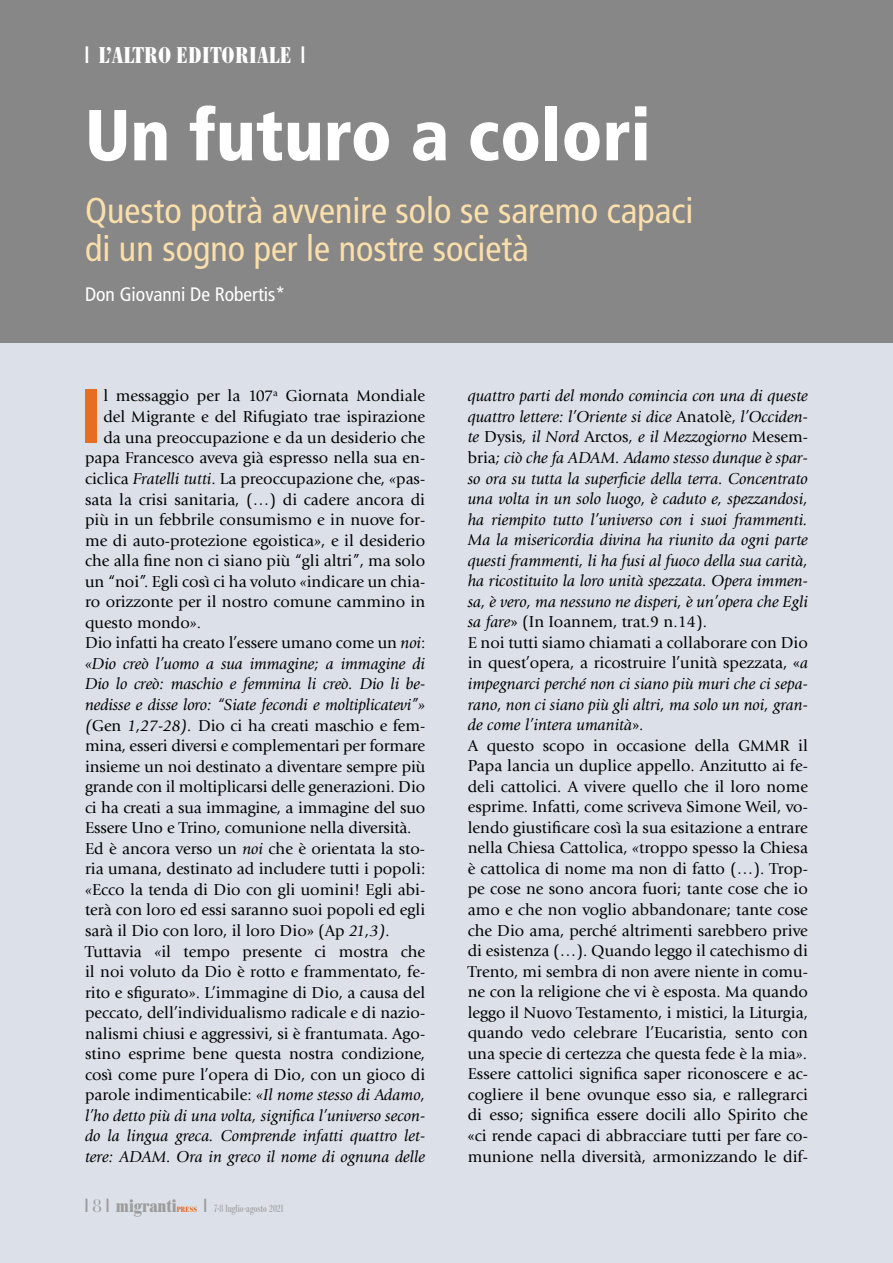
<style>
.page{position:relative;width:893px;height:1263px;background:#dce1e9}
.page>*{position:absolute;margin:0;border:0;box-sizing:border-box;transform-origin:0 0}
.t1{font:700 condensed 74.7px "Univers LT Std";color:#e76d23}
.t2{font:900 condensed 72px "Frutiger";color:#fff}
.t3{font:condensed 36px/37.5px "Frutiger";color:#fbdfab}
.t4{font:700 condensed 22.5px "Bodoni BE";letter-spacing:.02em;color:#fff}
.t5{font:condensed 19.5px "Frutiger";color:#fff}
.t6{font:700 condensed 18px "Bodoni BE";color:#9d9d9c}
.t7{font:16.5px/20.5px "Giovanni";color:#000}
.t8{font:italic 16.5px "Giovanni";letter-spacing:-.01em;color:#000}
.t9{font:condensed 10.5px "Bodoni BE";color:#9d9d9c}
.t10{font:700 condensed 7.5px "Bodoni BE";letter-spacing:.04em;color:#e76d23}
.s1{font-family:"False Positive BRK";font-weight:400;font-stretch:normal}
.s2{font-style:italic}
.s3{font-family:"Bauer Bodoni Std";font-weight:400;font-stretch:normal}
.s4{font-family:"False Positive BRK";font-stretch:normal;font-size:18px}
</style>
<div class="page">
<div style="left:0;top:0;width:893px;height:342px;background:#878787"></div>
<h3 class="t4" style="left:85px;top:43px;width:221px"><span class="s1">1</span> L’ALTRO EDITORIALE <span class="s1">1</span></h3>
<h2 class="t2" style="left:85px;top:92px;width:567px">Un futuro a colori</h2>
<h3 class="t3" style="left:85px;top:192px;width:610px">Questo potrà avvenire solo se saremo capaci di un sogno per le nostre società</h3>
<p class="t5" style="left:85px;top:283px;width:202px">Don Giovanni De Robertis*</p>
<h1 class="t1" style="left:80px;top:371px;width:22px">I</h1>
<p class="t7" style="left:103px;top:386px;width:323px">l messaggio per la 107<sup>a</sup> Giornata Mondiale</p>
<p class="t7" style="left:103px;top:407px;width:323px">del Migrante e del Rifugiato trae ispirazione</p>
<p class="t7" style="left:103px;top:427px;width:323px">da una preoccupazione e da un desiderio che</p>
<p class="t7" style="left:85px;top:448px;width:342px">papa Francesco aveva già espresso nella sua en-</p>
<p class="t7" style="left:85px;top:468px;width:342px">ciclica <span class="s2">Fratelli tutti</span>. La preoccupazione che, <span class="s2">«</span>pas-</p>
<p class="t7" style="left:85px;top:489px;width:342px">sata la crisi sanitaria, (…) di cadere ancora di</p>
<p class="t7" style="left:85px;top:510px;width:342px">più in un febbrile consumismo e in nuove for-</p>
<p class="t7" style="left:85px;top:530px;width:342px">me di auto-protezione egoistica<span class="s2">»</span>, e il desiderio</p>
<p class="t7" style="left:85px;top:551px;width:342px">che alla fine non ci siano più “gli altri”, ma solo</p>
<p class="t7" style="left:85px;top:571px;width:342px">un “noi”. Egli così ci ha voluto <span class="s2">«</span>indicare un chia-</p>
<p class="t7" style="left:85px;top:592px;width:342px">ro orizzonte per il nostro comune cammino in</p>
<p class="t7" style="left:85px;top:612px;width:118px">questo mondo<span class="s2">»</span>.</p>
<p class="t7" style="left:85px;top:633px;width:342px">Dio infatti ha creato l’essere umano come un <span class="s2">noi</span>:</p>
<p class="t8" style="left:85px;top:654px;width:342px">«Dio creò l’uomo a sua immagine; a immagine di</p>
<p class="t8" style="left:85px;top:675px;width:342px">Dio lo creò: maschio e femmina li creò. Dio li be-</p>
<p class="t8" style="left:85px;top:695px;width:342px">nedisse e disse loro: “Siate fecondi e moltiplicatevi”»</p>
<p class="t7" style="left:85px;top:715px;width:342px"><span class="s2">(</span>Gen <span class="s2">1,27-28).</span> Dio ci ha creati maschio e fem-</p>
<p class="t7" style="left:85px;top:736px;width:342px">mina, esseri diversi e complementari per formare</p>
<p class="t7" style="left:85px;top:756px;width:342px">insieme un noi destinato a diventare sempre più</p>
<p class="t7" style="left:85px;top:777px;width:342px">grande con il moltiplicarsi delle generazioni. Dio</p>
<p class="t7" style="left:85px;top:797px;width:342px">ci ha creati a sua immagine, a immagine del suo</p>
<p class="t7" style="left:85px;top:818px;width:328px">Essere Uno e Trino, comunione nella diversità.</p>
<p class="t7" style="left:85px;top:838px;width:342px">Ed è ancora verso un <span class="s2">noi</span> che è orientata la sto-</p>
<p class="t7" style="left:85px;top:859px;width:342px">ria umana, destinato ad includere tutti i popoli:</p>
<p class="t7" style="left:85px;top:879px;width:342px"><span class="s2">«</span>Ecco la tenda di Dio con gli uomini! Egli abi-</p>
<p class="t7" style="left:85px;top:900px;width:342px">terà con loro ed essi saranno suoi popoli ed egli</p>
<p class="t7" style="left:85px;top:920px;width:307px">sarà il Dio con loro, il loro Dio» (Ap <span class="s2">21,3).</span></p>
<p class="t7" style="left:85px;top:941px;width:342px">Tuttavia <span class="s2">«</span>il tempo presente ci mostra che</p>
<p class="t7" style="left:85px;top:961px;width:342px">il noi voluto da Dio è rotto e frammentato, fe-</p>
<p class="t7" style="left:85px;top:982px;width:342px">rito e sfigurato<span class="s2">»</span>. L’immagine di Dio, a causa del</p>
<p class="t7" style="left:85px;top:1003px;width:342px">peccato, dell’individualismo radicale e di nazio-</p>
<p class="t7" style="left:85px;top:1023px;width:342px">nalismi chiusi e aggressivi, si è frantumata. Ago-</p>
<p class="t7" style="left:85px;top:1044px;width:342px">stino esprime bene questa nostra condizione,</p>
<p class="t7" style="left:85px;top:1064px;width:342px">così come pure l’opera di Dio, con un gioco di</p>
<p class="t7" style="left:85px;top:1085px;width:342px">parole indimenticabile: <span class="s2">«Il nome stesso di Adamo,</span></p>
<p class="t8" style="left:85px;top:1106px;width:342px">l’ho detto più di una volta, significa l’universo secon-</p>
<p class="t8" style="left:85px;top:1127px;width:342px">do la lingua greca. Comprende infatti quattro let-</p>
<p class="t8" style="left:85px;top:1147px;width:342px">tere: ADAM. Ora in greco il nome di ognuna delle</p>
<p class="t6" style="left:85px;top:1196px;width:93px"><span class="s1">1</span> <span class="s3">8</span> <span class="s1">1</span> migranti</p>
<p class="t10" style="left:177px;top:1205px;width:22px">PRESS</p>
<p class="t9" style="left:204px;top:1203px;width:82px"><span class="s4">1</span> 7-8 luglio-agosto 2021</p>
<p class="t7" style="left:468px;top:386px;width:342px"><span class="s2">quattro parti del mondo comincia con una di queste quattro lettere: l’Oriente si dice</span> Anatolè, <span class="s2">l’Occiden&shy;te</span> Dysis<span class="s2">, il Nord</span> Arctos<span class="s2">, e il Mezzogiorno</span> Mesem&shy;bria<span class="s2">; ciò che fa ADAM. Adamo stesso dunque è spar&shy;so ora su tutta la superficie della terra. Concentrato una volta in un solo luogo, è caduto e, spezzandosi, ha riempito tutto l’universo con i suoi frammenti.<br>Ma la misericordia divina ha riunito da ogni parte questi frammenti, li ha fusi al fuoco della sua carità, ha ricostituito la loro unità spezzata. Opera immen&shy;sa, è vero, ma nessuno ne disperi, è un’opera che Egli sa fare</span>» (In Ioannem, trat.9 n.14).<br>E noi tutti siamo chiamati a collaborare con Dio in quest’opera, a ricostruire l’unità spezzata, «<span class="s2">a impegnarci perché non ci siano più muri che ci sepa&shy;rano, non ci siano più gli altri, ma solo un noi, gran&shy;de come l’intera umanità</span>».<br>A questo scopo in occasione della GMMR il Papa lancia un duplice appello. Anzitutto ai fe&shy;deli cattolici. A vivere quello che il loro nome esprime. Infatti, come scriveva Simone Weil, vo&shy;lendo giustificare così la sua esitazione a entrare nella Chiesa Cattolica, <span class="s2">«</span>troppo spesso la Chiesa è cattolica di nome ma non di fatto (…). Trop&shy;pe cose ne sono ancora fuori; tante cose che io amo e che non voglio abbandonare; tante cose che Dio ama, perché altrimenti sarebbero prive di esistenza (…). Quando leggo il catechismo di Trento, mi sembra di non avere niente in comu&shy;ne con la religione che vi è esposta. Ma quando leggo il Nuovo Testamento, i mistici, la Liturgia, quando vedo celebrare l’Eucaristia, sento con una specie di certezza che questa fede è la mia<span class="s2">»</span>.<br>Essere cattolici significa saper riconoscere e ac&shy;cogliere il bene ovunque esso sia, e rallegrarci di esso; significa essere docili allo Spirito che «ci rende capaci di abbracciare tutti per fare co&shy;munione nella diversità, armonizzando le dif-</p>
</div>
